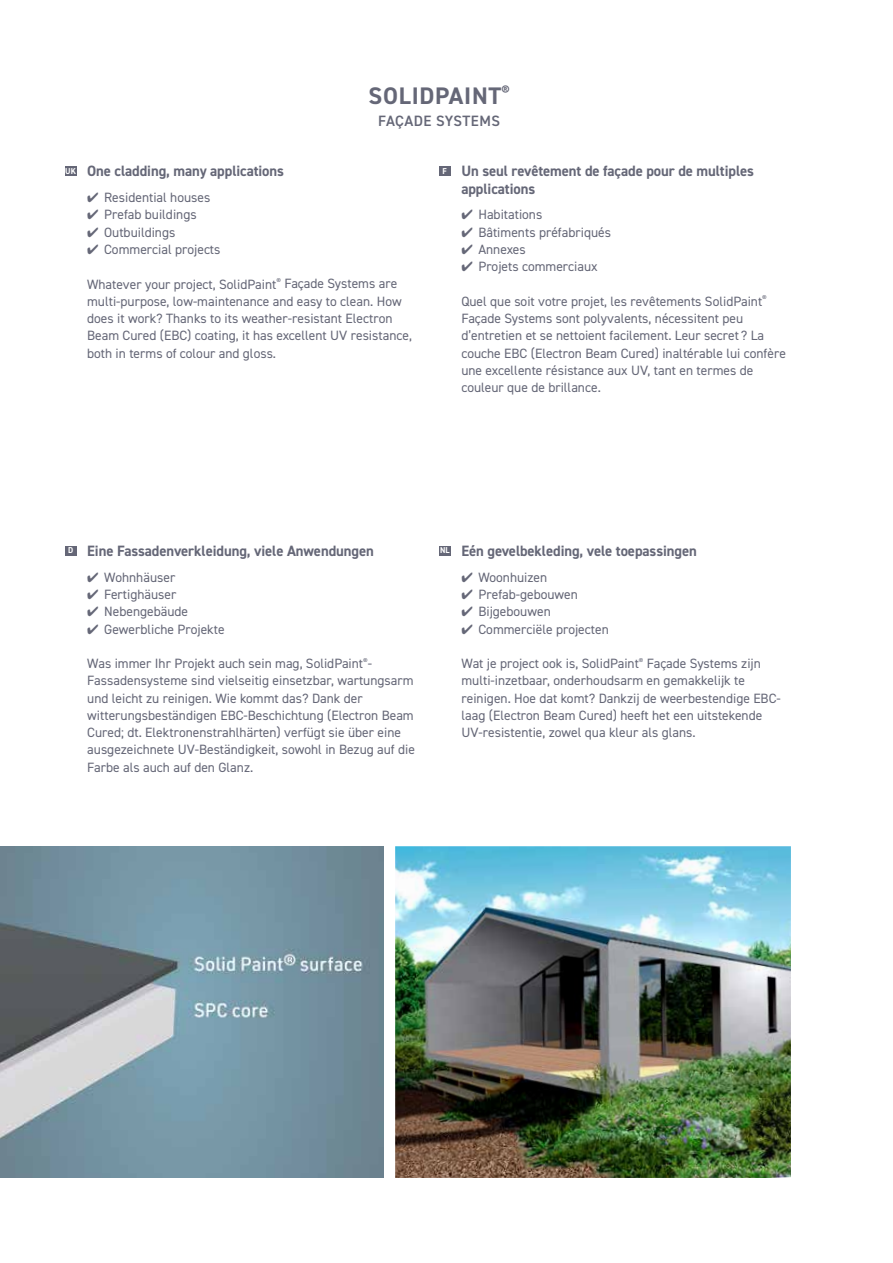
<style>
.page{position:relative;width:893px;height:1263px;background:#fff}
.page>*{position:absolute;margin:0;border:0;box-sizing:border-box;transform-origin:0 0}
.t1{font:700 24px "DIN2014";letter-spacing:.03em;color:#656777}
.t2{font:700 15px/17.2px "DIN2014";letter-spacing:-.005em;color:#656777}
.t3{font:600 15px "DIN2014";letter-spacing:.025em;color:#656777}
.t4{font:13.5px/17.2px "DIN2014";color:#656777}
.t5{font:700 8.55px "DIN2014";color:#fff;scale:.96 1}
</style>
<div class="page">
<div style="left:439px;top:546px;width:12px;height:10px;background:#656777"></div>
<div style="left:439px;top:166px;width:12px;height:10px;background:#656777"></div>
<div style="left:65px;top:166px;width:12px;height:10px;background:#656777"></div>
<div style="left:65px;top:546px;width:12px;height:10px;background:#656777"></div>
<img style="left:0;top:846px;width:383px;height:332px">
<img style="left:395px;top:846px;width:396px;height:332px">
<h1 class="t1" style="left:369px;top:79px;width:142px">SOLIDPAINT<sup>®</sup></h1>
<p class="t3" style="left:378px;top:111px;width:123px">FAÇADE SYSTEMS</p>
<p class="t2" style="left:87px;top:162px;width:198px">One cladding, many applications</p>
<p class="t4" style="left:87px;top:189px;width:125px">✔ Residential houses</p>
<p class="t4" style="left:87px;top:206px;width:111px">✔ Prefab buildings</p>
<p class="t4" style="left:87px;top:223px;width:90px">✔ Outbuildings</p>
<p class="t4" style="left:87px;top:240px;width:135px">✔ Commercial projects</p>
<p class="t4" style="left:87px;top:275px;width:326px">Whatever your project, SolidPaint<sup>®</sup> Façade Systems are multi-purpose, low-maintenance and easy to clean. How does it work? Thanks to its weather-resistant Electron Beam Cured (EBC) coating, it has excellent UV resistance, both in terms of colour and gloss.</p>
<p class="t5" style="left:65px;top:165px;width:13px">UK</p>
<p class="t5" style="left:443px;top:165px;width:6px">F</p>
<p class="t2" style="left:461px;top:162px;width:294px">Un seul revêtement de façade pour de multiples applications</p>
<p class="t4" style="left:461px;top:206px;width:82px">✔ Habitations</p>
<p class="t4" style="left:461px;top:223px;width:151px">✔ Bâtiments préfabriqués</p>
<p class="t4" style="left:461px;top:240px;width:66px">✔ Annexes</p>
<p class="t4" style="left:461px;top:258px;width:138px">✔ Projets commerciaux</p>
<p class="t4" style="left:461px;top:292px;width:326px">Quel que soit votre projet, les revêtements SolidPaint<sup>® </sup>Façade Systems sont polyvalents, nécessitent peu d’entretien et se nettoient facilement. Leur secret ? La couche EBC (Electron Beam Cured) inaltérable lui confère une excellente résistance aux UV, tant en termes de couleur que de brillance.</p>
<p class="t5" style="left:68px;top:545px;width:7px">D</p>
<p class="t2" style="left:461px;top:542px;width:237px">Eén gevelbekleding, vele toepassingen</p>
<p class="t4" style="left:461px;top:568px;width:87px">✔ Woonhuizen</p>
<p class="t4" style="left:461px;top:585px;width:118px">✔ Prefab-gebouwen</p>
<p class="t4" style="left:461px;top:603px;width:91px">✔ Bijgebouwen</p>
<p class="t4" style="left:461px;top:620px;width:149px">✔ Commerciële projecten</p>
<p class="t4" style="left:461px;top:654px;width:321px">Wat je project ook is, SolidPaint<sup>®</sup> Façade Systems zijn multi-inzetbaar, onderhoudsarm en gemakkelijk te reinigen. Hoe dat komt? Dankzij de weerbestendige EBC&shy;laag (Electron Beam Cured) heeft het een uitstekende UV-resistentie, zowel qua kleur als glans.</p>
<p class="t2" style="left:87px;top:542px;width:288px">Eine Fassadenverkleidung, viele Anwendungen</p>
<p class="t4" style="left:87px;top:568px;width:90px">✔ Wohnhäuser</p>
<p class="t4" style="left:87px;top:585px;width:91px">✔ Fertighäuser</p>
<p class="t4" style="left:87px;top:603px;width:102px">✔ Nebengebäude</p>
<p class="t4" style="left:87px;top:620px;width:139px">✔ Gewerbliche Projekte</p>
<p class="t4" style="left:87px;top:654px;width:329px">Was immer Ihr Projekt auch sein mag, SolidPaint<sup>®</sup>- Fassadensysteme sind vielseitig einsetzbar, wartungsarm und leicht zu reinigen. Wie kommt das? Dank der witterungsbeständigen EBC-Beschichtung (Electron Beam Cured; dt. Elektronenstrahlhärten) verfügt sie über eine ausgezeichnete UV-Beständigkeit, sowohl in Bezug auf die Farbe als auch auf den Glanz.</p>
<p class="t5" style="left:440px;top:545px;width:11px">NL</p>
</div>
